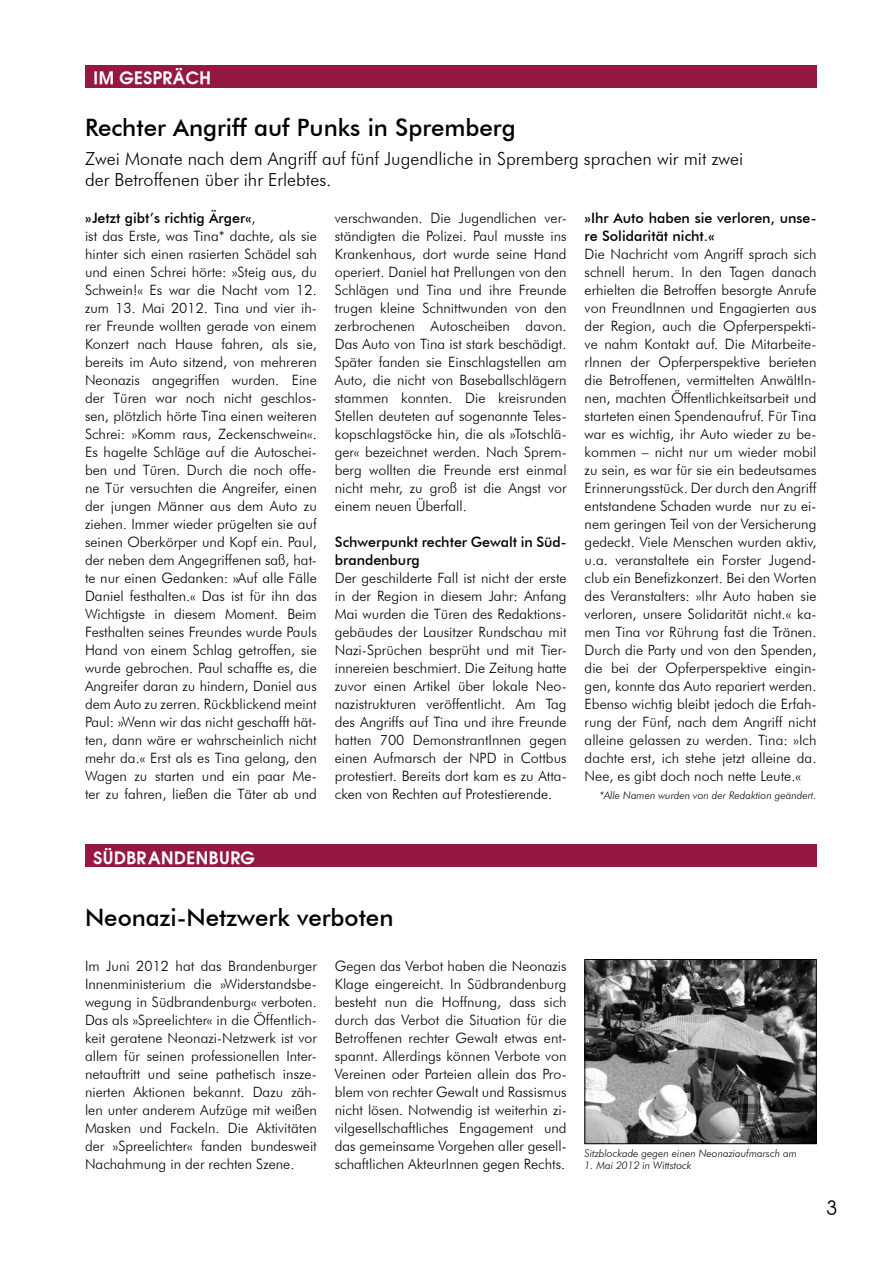
<style>
.page{position:relative;width:893px;height:1263px;background:#fff}
.page>*{position:absolute;margin:0;border:0;box-sizing:border-box;transform-origin:0 0}
.head{font:500 24px "Futura BT";color:#000}
.t1{font:21px "Andrea Normal";color:#000}
.head-2{font:300 18px "Futura BT";color:#000}
.blockhead{font:700 18px "Andrea";letter-spacing:.025em;color:#fff}
.fliessohne{font:300 14.25px/18px "Futura BT";color:#000;text-align:justify}
.fliessohne-2{font:500 14.25px/18px "Futura BT";color:#000}
.bild{font:italic 300 10.5px "Futura BT";color:#000}
.fliessohne-3{font:italic 300 10.5px "Futura BT";color:#000}
.s1{font-weight:300}
</style>
<div class="page">
<div style="left:85px;top:65px;width:731px;height:23px;background:#951844"></div>
<div style="left:85px;top:844px;width:731px;height:23px;background:#951844"></div>
<img style="left:587px;top:961px;width:227px;height:181px">
<div style="left:585px;top:959px;width:231px;height:185px;border:1px solid #000"></div>
<p class="blockhead" style="left:94px;top:67px;width:119px">IM GESPRÄCH</p>
<p class="head" style="left:85px;top:113px;width:432px">Rechter Angriff auf Punks in Spremberg</p>
<p class="head-2" style="left:85px;top:148px;width:660px">Zwei Monate nach dem Angriff auf fünf Jugendliche in Spremberg sprachen wir mit zwei</p>
<p class="head-2" style="left:85px;top:169px;width:248px">der Betroffenen über ihr Erlebtes.</p>
<p class="fliessohne-2" style="left:85px;top:209px;width:172px">»Jetzt gibt’s richtig Ärger«<span class="s1">,</span></p>
<p class="fliessohne" style="left:85px;top:227px;width:233px">ist das Erste, was Tina* dachte, als sie hinter sich einen rasierten Schädel sah und einen Schrei hörte: »Steig aus, du Schwein!« Es war die Nacht vom 12. zum 13. Mai 2012. Tina und vier ih&shy;rer Freunde wollten gerade von einem Konzert nach Hause fahren, als sie, bereits im Auto sitzend, von mehreren Neonazis angegriffen wurden. Eine der Türen war noch nicht geschlos&shy;sen, plötzlich hörte Tina einen weiteren Schrei: »Komm raus, Zeckenschwein«.<br>Es hagelte Schläge auf die Autoschei&shy;ben und Türen. Durch die noch offe&shy;ne Tür versuchten die Angreifer, einen der jungen Männer aus dem Auto zu ziehen. Immer wieder prügelten sie auf seinen Oberkörper und Kopf ein. Paul, der neben dem Angegriffenen saß, hat&shy;te nur einen Gedanken: »Auf alle Fälle Daniel festhalten.« Das ist für ihn das Wichtigste in diesem Moment. Beim Festhalten seines Freundes wurde Pauls Hand von einem Schlag getroffen, sie wurde gebrochen. Paul schaffte es, die Angreifer daran zu hindern, Daniel aus dem Auto zu zerren. Rückblickend meint Paul: »Wenn wir das nicht geschafft hät&shy;ten, dann wäre er wahrscheinlich nicht mehr da.« Erst als es Tina gelang, den Wagen zu starten und ein paar Me&shy;ter zu fahren, ließen die Täter ab und</p>
<p class="blockhead" style="left:94px;top:67px;width:99px">Bleiberecht</p>
<p class="fliessohne" style="left:335px;top:209px;width:233px">verschwanden. Die Jugendlichen ver&shy;ständigten die Polizei. Paul musste ins Krankenhaus, dort wurde seine Hand operiert. Daniel hat Prellungen von den Schlägen und Tina und ihre Freunde trugen kleine Schnittwunden von den zerbrochenen Autoscheiben davon.<br>Das Auto von Tina ist stark beschädigt.<br>Später fanden sie Einschlagstellen am Auto, die nicht von Baseballschlägern stammen konnten. Die kreisrunden Stellen deuteten auf sogenannte Teles&shy;kopschlagstöcke hin, die als »Totschlä&shy;ger« bezeichnet werden. Nach Sprem&shy;berg wollten die Freunde erst einmal nicht mehr, zu groß ist die Angst vor einem neuen Überfall.</p>
<p class="fliessohne-2" style="left:335px;top:533px;width:233px">Schwerpunkt rechter Gewalt in Süd&shy;brandenburg</p>
<p class="fliessohne" style="left:335px;top:569px;width:233px">Der geschilderte Fall ist nicht der erste in der Region in diesem Jahr: Anfang Mai wurden die Türen des Redaktions&shy;gebäudes der Lausitzer Rundschau mit Nazi-Sprüchen besprüht und mit Tier&shy;innereien beschmiert. Die Zeitung hatte zuvor einen Artikel über lokale Neo&shy;nazistrukturen veröffentlicht. Am Tag des Angriffs auf Tina und ihre Freunde hatten 700 DemonstrantInnen gegen einen Aufmarsch der NPD in Cottbus protestiert. Bereits dort kam es zu Atta&shy;cken von Rechten auf Protestierende.</p>
<p class="fliessohne-2" style="left:585px;top:209px;width:233px">»Ihr Auto haben sie verloren, unse&shy;re Solidarität nicht.«</p>
<p class="fliessohne" style="left:585px;top:245px;width:233px">Die Nachricht vom Angriff sprach sich schnell herum. In den Tagen danach erhielten die Betroffen besorgte Anrufe von FreundInnen und Engagierten aus der Region, auch die Opferperspekti&shy;ve nahm Kontakt auf. Die Mitarbeite&shy;rInnen der Opferperspektive berieten die Betroffenen, vermittelten AnwältIn&shy;nen, machten Öffentlichkeitsarbeit und starteten einen Spendenaufruf. Für Tina war es wichtig, ihr Auto wieder zu be&shy;kommen – nicht nur um wieder mobil zu sein, es war für sie ein bedeutsames Erinnerungsstück. Der durch den Angriff entstandene Schaden wurde nur zu ei&shy;nem geringen Teil von der Versicherung gedeckt. Viele Menschen wurden aktiv, u.a. veranstaltete ein Forster Jugend&shy;club ein Benefizkonzert. Bei den Worten des Veranstalters: »Ihr Auto haben sie verloren, unsere Solidarität nicht.« ka&shy;men Tina vor Rührung fast die Tränen.<br>Durch die Party und von den Spenden, die bei der Opferperspektive eingin&shy;gen, konnte das Auto repariert werden.<br>Ebenso wichtig bleibt jedoch die Erfah&shy;rung der Fünf, nach dem Angriff nicht alleine gelassen zu werden. Tina: »Ich dachte erst, ich stehe jetzt alleine da.<br>Nee, es gibt doch noch nette Leute.«</p>
<p class="fliessohne-3" style="left:600px;top:789px;width:218px">*Alle Namen wurden von der Redaktion geändert.</p>
<p class="blockhead" style="left:94px;top:846px;width:163px">SÜDBRANDENBURG</p>
<p class="head" style="left:85px;top:903px;width:310px">Neonazi-Netzwerk verboten</p>
<p class="fliessohne" style="left:85px;top:957px;width:233px">Im Juni 2012 hat das Brandenburger Innenministerium die »Widerstandsbe&shy;wegung in Südbrandenburg« verboten.<br>Das als »Spreelichter« in die Öffentlich&shy;keit geratene Neonazi-Netzwerk ist vor allem für seinen professionellen Inter&shy;netauftritt und seine pathetisch insze&shy;nierten Aktionen bekannt. Dazu zäh&shy;len unter anderem Aufzüge mit weißen Masken und Fackeln. Die Aktivitäten der »Spreelichter« fanden bundesweit Nachahmung in der rechten Szene.</p>
<p class="fliessohne" style="left:335px;top:957px;width:233px">Gegen das Verbot haben die Neonazis Klage eingereicht. In Südbrandenburg besteht nun die Hoffnung, dass sich durch das Verbot die Situation für die Betroffenen rechter Gewalt etwas ent&shy;spannt. Allerdings können Verbote von Vereinen oder Parteien allein das Pro&shy;blem von rechter Gewalt und Rassismus nicht lösen. Notwendig ist weiterhin zi&shy;vilgesellschaftliches Engagement und das gemeinsame Vorgehen aller gesell&shy;schaftlichen AkteurInnen gegen Rechts.</p>
<p class="bild" style="left:585px;top:1147px;width:214px">Sitzblockade gegen einen Neonaziaufmarsch am</p>
<p class="bild" style="left:585px;top:1159px;width:108px">1. Mai 2012 in Wittstock</p>
<h2 class="t1" style="left:826px;top:1195px;width:12px">3</h2>
</div>
